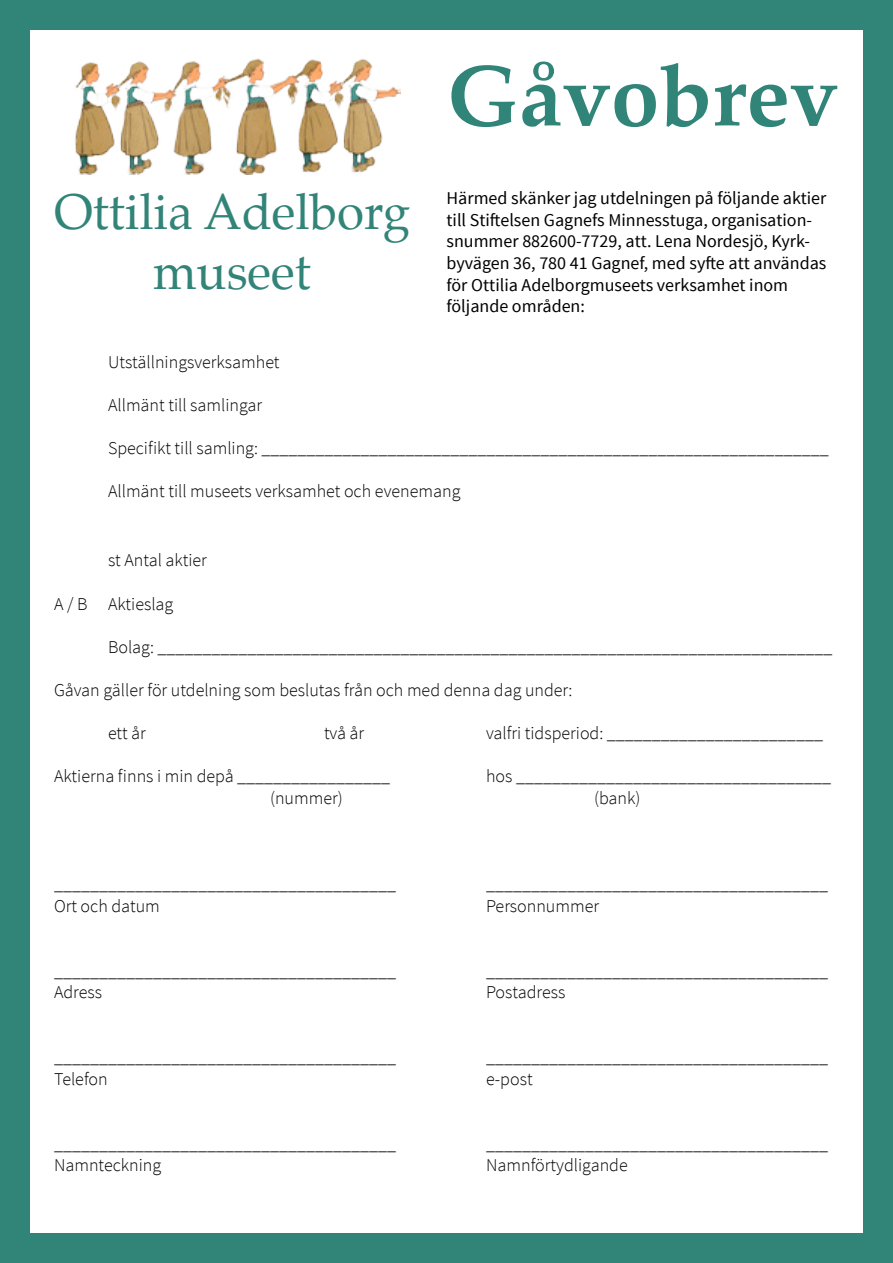
<style>
.page{position:relative;width:893px;height:1263px;background:#fff}
.page>*{position:absolute;margin:0;border:0;box-sizing:border-box;transform-origin:0 0}
.t1{font:700 87px "Palatino";color:#318478}
.t2{font:49.35px/59.2px "Palatino";color:#328478;text-align:center}
.t3{font:300 18px "Source Sans Pro";color:#000}
.t4{font:18px/21.6px "Source Sans Pro";color:#000}
</style>
<div class="page">
<img style="left:75px;top:59px;width:325px;height:115px">
<div style="left:0;top:0;width:893px;height:1263px;border:30px solid #318478"></div>
<p class="t2" style="left:54px;top:183px;width:358px">Ottilia Adelborg museet</p>
<p class="t1" style="left:446px;top:22px;width:393px">Gåvobrev</p>
<p class="t4" style="left:446px;top:188px;width:381px">Härmed skänker jag utdelningen på följande aktier till Stiftelsen Gagnefs Minnesstuga, organisation&shy;snummer 882600-7729, att. Lena Nordesjö, Kyrk&shy;byvägen 36, 780 41 Gagnef, med syfte att användas för Ottilia Adelborgmuseets verksamhet inom följande områden:</p>
<p class="t3" style="left:108px;top:351px;width:173px">Utställningsverksamhet</p>
<p class="t3" style="left:108px;top:394px;width:156px">Allmänt till samlingar</p>
<p class="t3" style="left:108px;top:437px;width:722px">Specifikt till samling: _______________________________________________________________</p>
<p class="t3" style="left:108px;top:480px;width:354px">Allmänt till museets verksamhet och evenemang</p>
<p class="t3" style="left:108px;top:549px;width:100px">st Antal aktier</p>
<p class="t3" style="left:54px;top:593px;width:121px">A / B Aktieslag</p>
<p class="t3" style="left:108px;top:636px;width:726px">Bolag: ___________________________________________________________________________</p>
<p class="t3" style="left:54px;top:679px;width:520px">Gåvan gäller för utdelning som beslutas från och med denna dag under:</p>
<p class="t3" style="left:108px;top:722px;width:39px">ett år</p>
<p class="t3" style="left:324px;top:722px;width:42px">två år</p>
<p class="t3" style="left:486px;top:722px;width:338px">valfri tidsperiod: ________________________</p>
<p class="t3" style="left:54px;top:765px;width:338px">Aktierna finns i min depå _________________</p>
<p class="t3" style="left:486px;top:765px;width:347px">hos ___________________________________</p>
<p class="t3" style="left:270px;top:787px;width:74px">(nummer)</p>
<p class="t3" style="left:594px;top:787px;width:48px">(bank)</p>
<p class="t3" style="left:54px;top:873px;width:343px">______________________________________</p>
<p class="t3" style="left:486px;top:873px;width:343px">______________________________________</p>
<p class="t3" style="left:54px;top:895px;width:107px">Ort och datum</p>
<p class="t3" style="left:486px;top:895px;width:115px">Personnummer</p>
<p class="t3" style="left:54px;top:960px;width:343px">______________________________________</p>
<p class="t3" style="left:486px;top:960px;width:343px">______________________________________</p>
<p class="t3" style="left:54px;top:981px;width:50px">Adress</p>
<p class="t3" style="left:486px;top:981px;width:81px">Postadress</p>
<p class="t3" style="left:54px;top:1046px;width:343px">______________________________________</p>
<p class="t3" style="left:486px;top:1046px;width:343px">______________________________________</p>
<p class="t3" style="left:54px;top:1068px;width:55px">Telefon</p>
<p class="t3" style="left:486px;top:1068px;width:48px">e-post</p>
<p class="t3" style="left:54px;top:1133px;width:343px">______________________________________</p>
<p class="t3" style="left:486px;top:1133px;width:343px">______________________________________</p>
<p class="t3" style="left:54px;top:1154px;width:109px">Namnteckning</p>
<p class="t3" style="left:486px;top:1154px;width:143px">Namnförtydligande</p>
</div>
